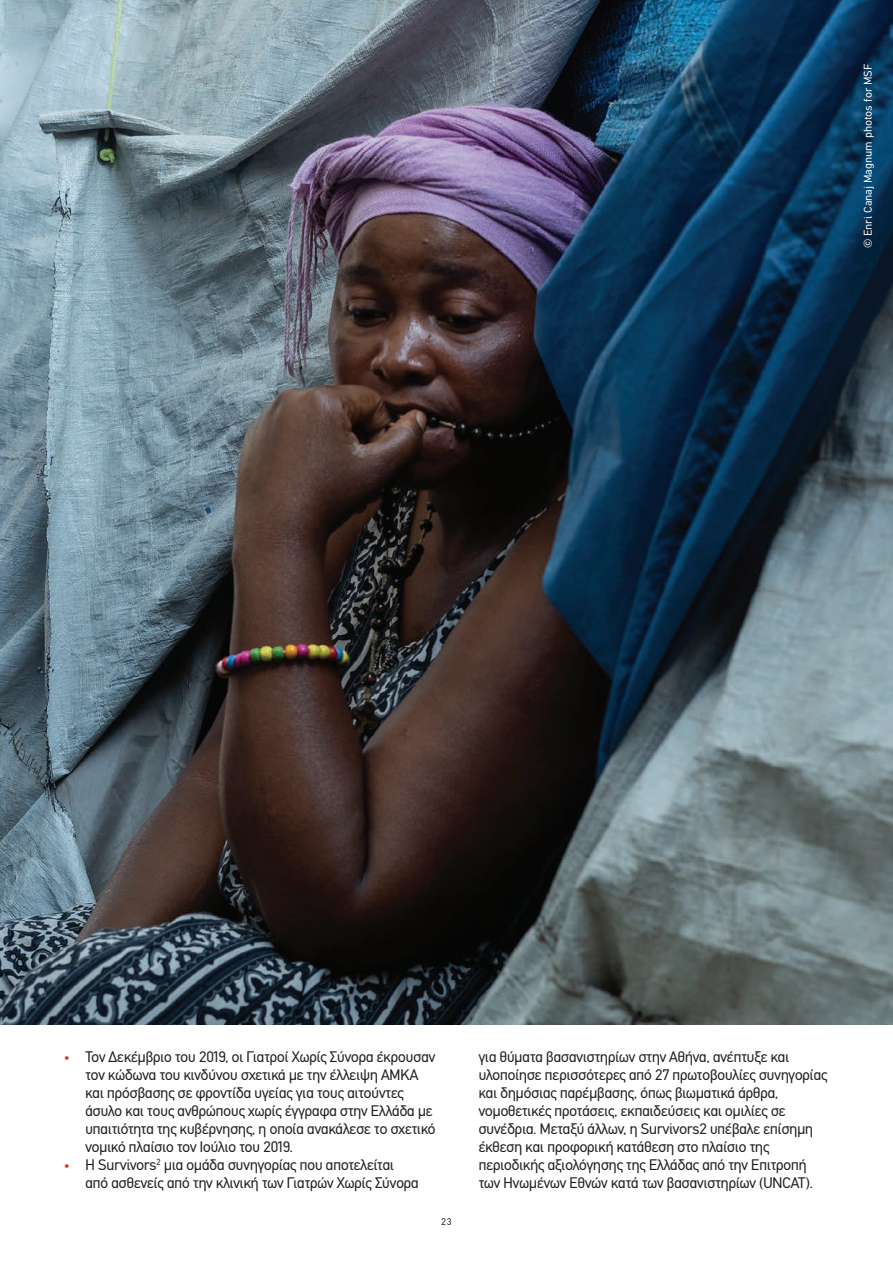
<style>
.page{position:relative;width:893px;height:1263px;background:#fff}
.page>*{position:absolute;margin:0;border:0;box-sizing:border-box;transform-origin:0 0}
.t1{font:15.3px/18px "CFDIN Std";letter-spacing:-.04em;color:#231f20}
.t2{font:11.25px "CFDIN Std";color:#fff}
.t3{font:9.75px "CFDIN Std";color:#231f20}
.s1{color:#ee1d23}
</style>
<div class="page">
<img style="left:0;top:0;width:893px;height:1025px">
<p class="t2" style="left:861px;top:248px;width:186px;rotate:-90deg">© Enri Canaj Magnum photos for MSF</p>
<p class="t1" style="left:85px;top:1048px;width:352px;text-indent:-21px"><span class="s1">•</span> Τον Δεκέμβριο του 2019, οι Γιατροί Χωρίς Σύνορα έκρουσαν τον κώδωνα του κινδύνου σχετικά με την έλλειψη ΑΜΚΑ και πρόσβασης σε φροντίδα υγείας για τους αιτούντες άσυλο και τους ανθρώπους χωρίς έγγραφα στην Ελλάδα με υπαιτιότητα της κυβέρνησης, η οποία ανακάλεσε το σχετικό νομικό πλαίσιο τον Ιούλιο του 2019.</p>
<p class="t1" style="left:85px;top:1156px;width:335px;text-indent:-21px"><span class="s1">•</span> Η Survivors<sup>2</sup> μια ομάδα συνηγορίας που αποτελείται από ασθενείς από την κλινική των Γιατρών Χωρίς Σύνορα</p>
<p class="t3" style="left:441px;top:1216px;width:12px">23</p>
<p class="t1" style="left:478px;top:1048px;width:351px">για θύματα βασανιστηρίων στην Αθήνα, ανέπτυξε και υλοποίησε περισσότερες από 27 πρωτοβουλίες συνηγορίας και δημόσιας παρέμβασης, όπως βιωματικά άρθρα, νομοθετικές προτάσεις, εκπαιδεύσεις και ομιλίες σε συνέδρια. Μεταξύ άλλων, η Survivors2 υπέβαλε επίσημη έκθεση και προφορική κατάθεση στο πλαίσιο της περιοδικής αξιολόγησης της Ελλάδας από την Επιτροπή των Ηνωμένων Εθνών κατά των βασανιστηρίων (UNCAT).</p>
</div>
